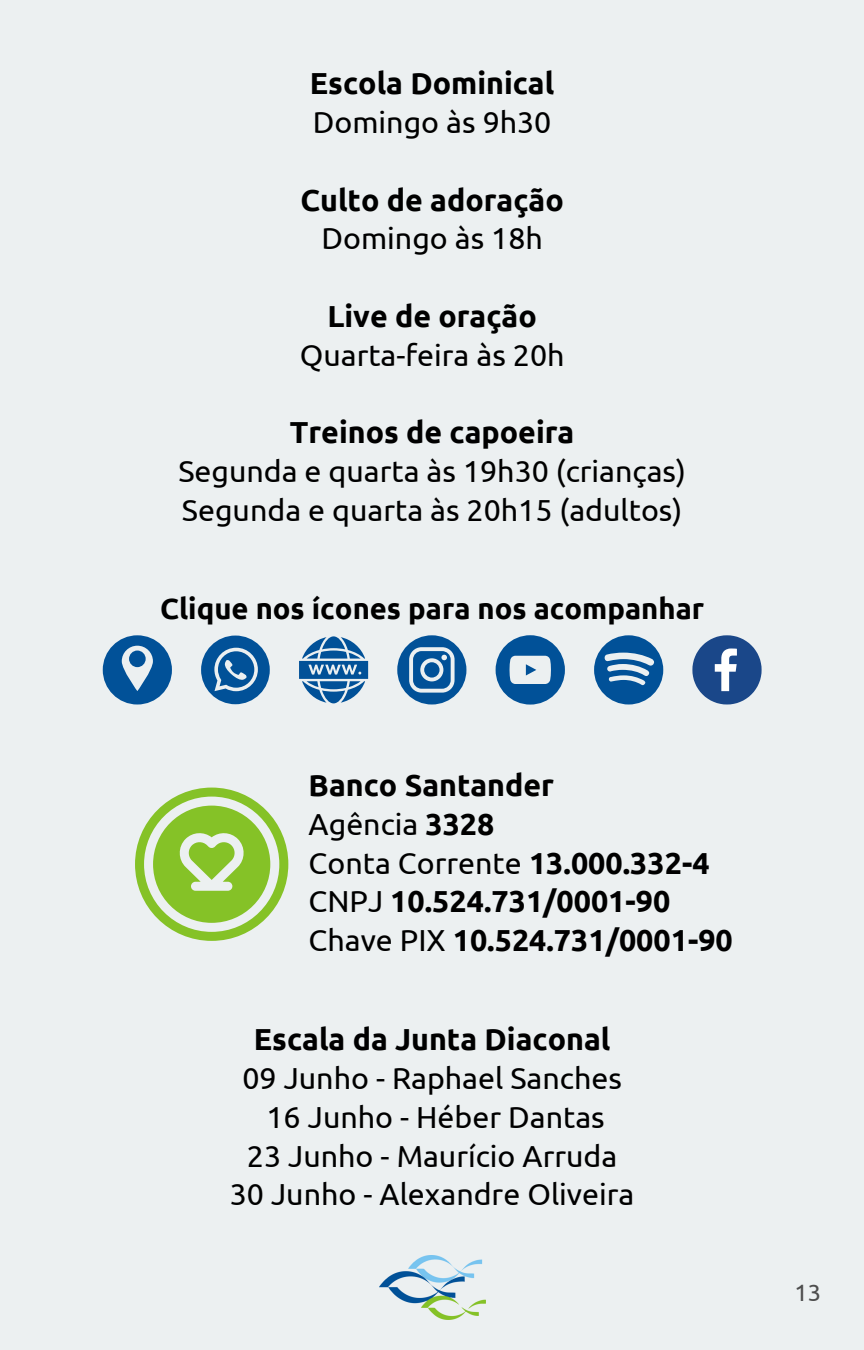
<style>
.page{position:relative;width:864px;height:1350px;background:#ecf0f1}
.page>*{position:absolute;margin:0;border:0;box-sizing:border-box;transform-origin:0 0}
.t1{font:30.38px "Ubuntu";color:#000}
.t2{font:700 30.38px "Ubuntu";color:#000}
.t3{font:700 29.25px "Ubuntu";color:#000}
.t4{font:23.62px "Ubuntu";color:#4d4d4d}
.s1{font-weight:700}
.s2{font-weight:400}
</style>
<div class="page">
<img style="left:379px;top:1255px;width:106px;height:64px">
<svg style="left:103px;top:635px;width:69px;height:70px"></svg>
<svg style="left:201px;top:636px;width:69px;height:68px"></svg>
<svg style="left:397px;top:635px;width:69px;height:70px"></svg>
<svg style="left:692px;top:635px;width:70px;height:70px"></svg>
<svg style="left:594px;top:635px;width:69px;height:70px"></svg>
<svg style="left:496px;top:635px;width:69px;height:69px"></svg>
<svg style="left:299px;top:636px;width:69px;height:67px"></svg>
<svg style="left:135px;top:788px;width:153px;height:153px"></svg>
<p class="t2" style="left:310px;top:66px;width:246px">Escola Dominical</p>
<p class="t1" style="left:313px;top:105px;width:240px">Domingo às 9h30</p>
<h1 class="t2" style="left:300px;top:182px;width:265px">Culto de adoração</h1>
<p class="t1" style="left:321px;top:221px;width:223px">Domingo às 18h</p>
<p class="t2" style="left:327px;top:299px;width:211px">Live de oração</p>
<p class="t1" style="left:300px;top:338px;width:266px">Quarta-feira às 20h</p>
<p class="t2" style="left:290px;top:415px;width:286px">Treinos de capoeira</p>
<p class="t1" style="left:178px;top:454px;width:509px">Segunda e quarta às 19h30 (crianças)</p>
<p class="t1" style="left:182px;top:493px;width:502px">Segunda e quarta às 20h15 (adultos)</p>
<p class="t3" style="left:160px;top:592px;width:546px">Clique nos ícones para nos acompanhar</p>
<p class="t2" style="left:309px;top:768px;width:247px">Banco Santander</p>
<p class="t1" style="left:309px;top:806px;width:187px">Agência <span class="s1">3328</span></p>
<p class="t1" style="left:309px;top:845px;width:402px">Conta Corrente <span class="s1">13.000.332-4</span></p>
<p class="t2" style="left:309px;top:884px;width:363px"><span class="s2">CNPJ</span> 10.524.731/0001-90</p>
<p class="t2" style="left:309px;top:923px;width:426px"><span class="s2">Chave PIX</span> 10.524.731/0001-90</p>
<p class="t2" style="left:254px;top:1022px;width:358px">Escala da Junta Diaconal</p>
<p class="t1" style="left:242px;top:1061px;width:381px">09 Junho - Raphael Sanches</p>
<p class="t1" style="left:267px;top:1099px;width:340px">16 Junho - Héber Dantas</p>
<p class="t1" style="left:247px;top:1138px;width:372px">23 Junho - Maurício Arruda</p>
<p class="t1" style="left:230px;top:1177px;width:406px">30 Junho - Alexandre Oliveira</p>
<p class="t4" style="left:794px;top:1279px;width:28px">13</p>
</div>
